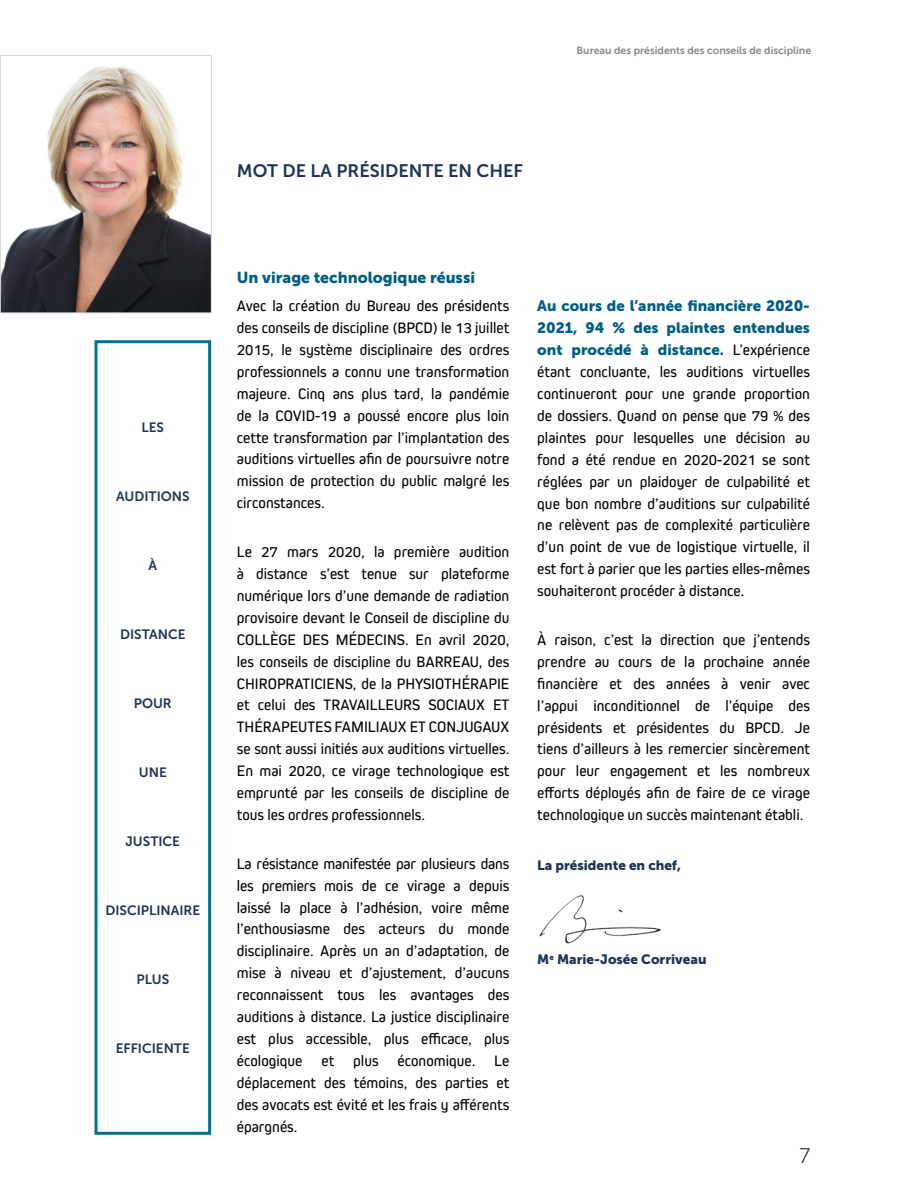
<style>
.page{position:relative;width:918px;height:1188px;background:#fff}
.page>*{position:absolute;margin:0;border:0;box-sizing:border-box;transform-origin:0 0}
.t1{font:21px "Museo Sans 100";color:#414141}
.t2{font:18px "Museo Sans 700";color:#1e3456}
.t3{font:15.75px/21.9px "Kiro";color:#000;text-align:justify}
.t4{font:15.75px "Museo Sans 900";color:#005d83}
.t5{font:15px/21.9px "Museo Sans 900";color:#005d83;text-align:justify}
.t6{font:13.5px "Museo Sans 700";color:#1e3456}
.t7{font:13.5px "Museo Sans 900";color:#1e3456}
.t8{font:10.5px "Museo Sans 700";color:#868787}
.s1{font-family:"Kiro";font-size:15.75px;color:#000}
</style>
<div class="page">
<img style="left:2px;top:66px;width:208px;height:245px">
<div style="left:0;top:55px;width:212px;height:258px;border:1px solid #d6d6d7"></div>
<div style="left:94px;top:340px;width:117px;height:795px;border:3px solid #04708f"></div>
<img style="left:539px;top:895px;width:122px;height:49px">
<p class="t8" style="left:577px;top:45px;width:236px">Bureau des présidents des conseils de discipline</p>
<p class="t2" style="left:237px;top:160px;width:288px">MOT DE LA PRÉSIDENTE EN CHEF</p>
<p class="t6" style="left:142px;top:420px;width:24px">LES</p>
<p class="t6" style="left:116px;top:489px;width:75px">AUDITIONS</p>
<p class="t6" style="left:149px;top:558px;width:10px">À</p>
<p class="t6" style="left:120px;top:627px;width:67px">DISTANCE</p>
<p class="t6" style="left:134px;top:696px;width:40px">POUR</p>
<p class="t6" style="left:139px;top:765px;width:29px">UNE</p>
<p class="t6" style="left:126px;top:834px;width:56px">JUSTICE</p>
<p class="t6" style="left:105px;top:903px;width:96px">DISCIPLINAIRE</p>
<p class="t6" style="left:136px;top:972px;width:34px">PLUS</p>
<p class="t6" style="left:116px;top:1041px;width:75px">EFFICIENTE</p>
<p class="t4" style="left:237px;top:268px;width:240px">Un virage technologique réussi</p>
<p class="t3" style="left:237px;top:295px;width:274px">Avec la création du Bureau des présidents des conseils de discipline (BPCD) le 13 juillet 2015, le système disciplinaire des ordres professionnels a connu une transformation majeure. Cinq ans plus tard, la pandémie de la COVID-19 a poussé encore plus loin cette transformation par l’implantation des auditions virtuelles afin de poursuivre notre mission de protection du public malgré les circonstances.</p>
<p class="t3" style="left:237px;top:541px;width:274px">Le 27 mars 2020, la première audition à distance s’est tenue sur plateforme numérique lors d’une demande de radiation provisoire devant le Conseil de discipline du COLLÈGE DES MÉDECINS. En avril 2020, les conseils de discipline du BARREAU, des CHIROPRATICIENS, de la PHYSIOTHÉRAPIE et celui des TRAVAILLEURS SOCIAUX ET THÉRAPEUTES FAMILIAUX ET CONJUGAUX se sont aussi initiés aux auditions virtuelles.<br>En mai 2020, ce virage technologique est emprunté par les conseils de discipline de tous les ordres professionnels.</p>
<p class="t3" style="left:237px;top:852px;width:274px">La résistance manifestée par plusieurs dans les premiers mois de ce virage a depuis laissé la place à l’adhésion, voire même l’enthousiasme des acteurs du monde disciplinaire. Après un an d’adaptation, de mise à niveau et d’ajustement, d’aucuns reconnaissent tous les avantages des auditions à distance. La justice disciplinaire est plus accessible, plus efficace, plus écologique et plus économique. Le déplacement des témoins, des parties et des avocats est évité et les frais y afférents épargnés.</p>
<p class="t5" style="left:537px;top:295px;width:274px">Au cours de l’année financière 2020- 2021, 94 % des plaintes entendues ont procédé à distance. <span class="s1">L’expérience</span></p>
<p class="t3" style="left:537px;top:361px;width:274px">étant concluante, les auditions virtuelles continueront pour une grande proportion de dossiers. Quand on pense que 79 % des plaintes pour lesquelles une décision au fond a été rendue en 2020-2021 se sont réglées par un plaidoyer de culpabilité et que bon nombre d’auditions sur culpabilité ne relèvent pas de complexité particulière d’un point de vue de logistique virtuelle, il est fort à parier que les parties elles-mêmes souhaiteront procéder à distance.</p>
<p class="t3" style="left:537px;top:628px;width:274px">À raison, c’est la direction que j’entends prendre au cours de la prochaine année financière et des années à venir avec l’appui inconditionnel de l’équipe des présidents et présidentes du BPCD. Je tiens d’ailleurs à les remercier sincèrement pour leur engagement et les nombreux efforts déployés afin de faire de ce virage technologique un succès maintenant établi.</p>
<p class="t7" style="left:537px;top:857px;width:145px">La présidente en chef,</p>
<p class="t7" style="left:537px;top:952px;width:171px">M<sup>e</sup> Marie-Josée Corriveau</p>
<h1 class="t1" style="left:799px;top:1144px;width:12px">7</h1>
</div>
